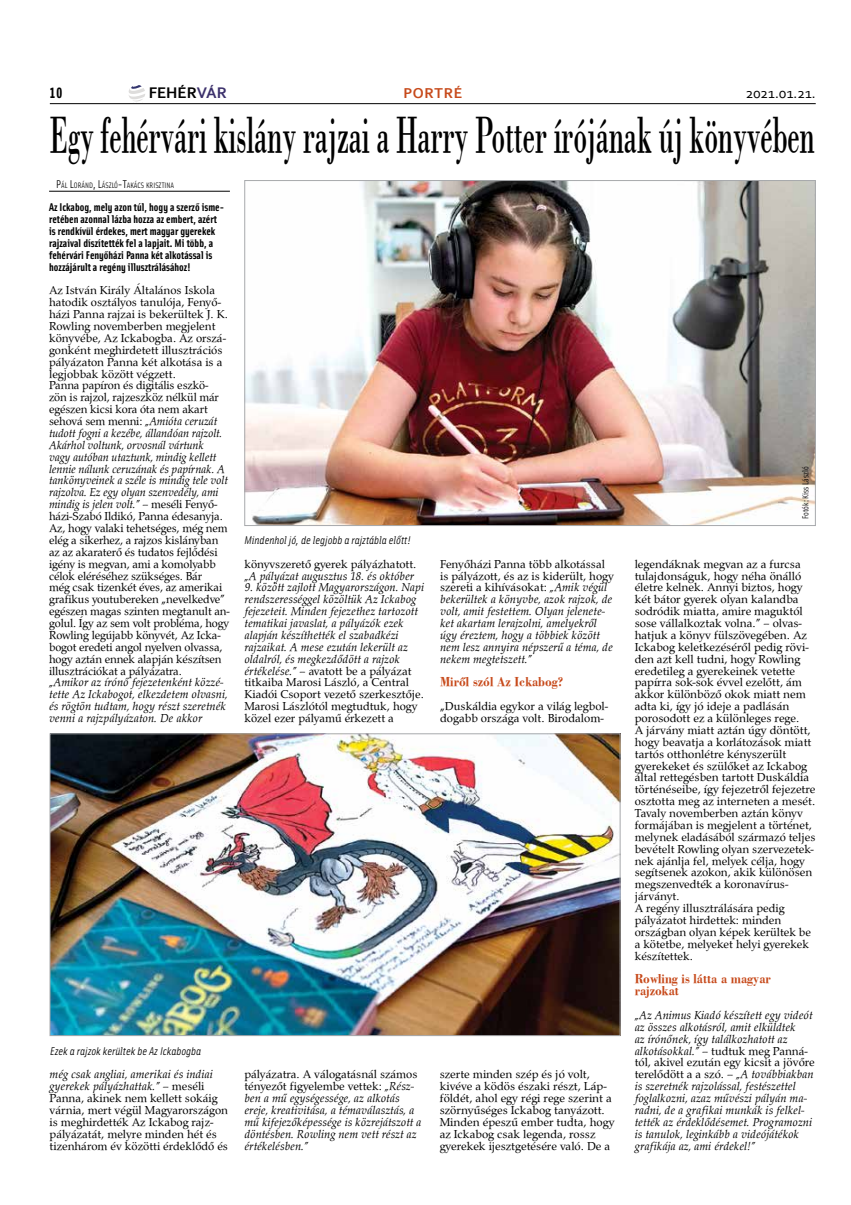
<style>
.page{position:relative;width:851px;height:1205px;background:#fff}
.page>*{position:absolute;margin:0;border:0;box-sizing:border-box;transform-origin:0 0}
.t1{font:52.5px "Bodoni PFL";letter-spacing:-.01em;color:#000;scale:.53 1}
.t2{font:700 16.12px "Corbel";color:#000}
.t3{font:15px "Corbel";color:#000}
.t4{font:700 15px "Corbel";letter-spacing:.04em;color:#c74a1b}
.t5{font:700 15px "Solex";color:#000}
.t6{font:700 13.75px/11.9px "Bodoni PFL";color:#c74a1b;scale:.9 1}
.t7{font:11.88px/11.9px "Palladius";color:#000}
.t8{font:italic 11.88px/11.9px "Palladius";color:#000}
.t9{font:700 11.25px/11.9px "Solex";color:#000}
.t10{font:italic 11.25px "Solex";color:#000}
.t11{font:8.75px "Solex";color:#000}
.t12{font:7.88px "Solex";color:#000}
.s1{color:#3c316c}
.s2{font-size:11.25px}
.s3{font-style:italic}
.s4{font-style:normal}
</style>
<div class="page">
<hr style="left:50px;top:103px;width:765px;height:1px;background:#000">
<svg style="left:128px;top:85px;width:17px;height:16px"></svg>
<hr style="left:49px;top:191px;width:181px;height:1px;background:#000">
<img style="left:246px;top:182px;width:567px;height:342px">
<img style="left:52px;top:735px;width:566px;height:299px">
<div style="left:50px;top:733px;width:570px;height:303px;border:1px solid #a7a9ac"></div>
<h2 class="t2" style="left:149px;top:82px;width:78px">FEHÉR<span class="s1">VÁR</span></h2>
<h1 class="t1" style="left:50px;top:98px;width:1444px">Egy fehérvári kislány rajzai a Harry Potter írójának új könyvében</h1>
<p class="t5" style="left:50px;top:83px;width:14px">10</p>
<p class="t4" style="left:403px;top:83px;width:60px">PORTRÉ</p>
<p class="t3" style="left:745px;top:84px;width:71px">2021.01.21.</p>
<p class="t12" style="left:56px;top:180px;width:119px"><span class="s2">P</span>ÁL <span class="s2">L</span>ORÁND<span class="s2">, L</span>ÁSZLÓ<span class="s2">-T</span>AKÁCS KRISZTINA</p>
<p class="t9" style="left:49px;top:201px;width:176px">Az Ickabog, mely azon túl, hogy a szerző isme&shy;retében azonnal lázba hozza az embert, azért is rendkívül érdekes, mert magyar gyerekek rajzaival díszítették fel a lapjait. Mi több, a fehérvári Fenyőházi Panna két alkotással is hozzájárult a regény illusztrálásához!</p>
<p class="t7" style="left:49px;top:285px;width:182px">Az István Király Általános Iskola hatodik osztályos tanulója, Fenyő&shy;házi Panna rajzai is bekerültek J. K.<br>Rowling novemberben megjelent könyvébe, Az Ickabogba. Az orszá&shy;gonként meghirdetett illusztrációs pályázaton Panna két alkotása is a legjobbak között végzett.<br>Panna papíron és digitális eszkö-<br>zön is rajzol, rajzeszköz nélkül már egészen kicsi kora óta nem akart sehová sem menni: <span class="s3">„Amióta ceruzát tudott fogni a kezébe, állandóan rajzolt.<br>Akárhol voltunk, orvosnál vártunk<br>vagy autóban utaztunk, mindig kellett lennie nálunk ceruzának és papírnak. A tankönyveinek a széle is mindig tele volt rajzolva. Ez egy olyan szenvedély, ami mindig is jelen volt.”</span> – meséli Fenyő&shy;házi-Szabó Ildikó, Panna édesanyja.<br>Az, hogy valaki tehetséges, még nem elég a sikerhez, a rajzos kislányban az az akaraterő és tudatos fejlődési igény is megvan, ami a komolyabb célok eléréséhez szükséges. Bár<br>még csak tizenkét éves, az amerikai grafikus youtubereken „nevelkedve” egészen magas szinten megtanult an&shy;golul. Így az sem volt probléma, hogy Rowling legújabb könyvét, Az Icka&shy;bogot eredeti angol nyelven olvassa, hogy aztán ennek alapján készítsen illusztrációkat a pályázatra.</p>
<p class="t8" style="left:49px;top:676px;width:180px">„Amikor az írónő fejezetenként közzé&shy;tette Az Ickabogot, elkezdetem olvasni, és rögtön tudtam, hogy részt szeretnék venni a rajzpályázaton. De akkor</p>
<p class="t10" style="left:244px;top:533px;width:168px">Mindenhol jó, de legjobb a rajztábla előtt!</p>
<p class="t7" style="left:244px;top:558px;width:173px">könyvszerető gyerek pályázhatott.</p>
<p class="t8" style="left:244px;top:570px;width:171px">„A pályázat augusztus 18. és október</p>
<p class="t8" style="left:244px;top:581px;width:181px">9. között zajlott Magyarországon. Napi rendszerességgel közöltük Az Ickabog fejezeteit. Minden fejezethez tartozott tematikai javaslat, a pályázók ezek alapján készíthették el szabadkézi rajzaikat. A mese ezután lekerült az oldalról, és megkezdődött a rajzok értékelése.” <span class="s4">– avatott be a pályázat titkaiba Marosi László, a Central Kiadói Csoport vezető szerkesztője.<br>Marosi Lászlótól megtudtuk, hogy közel ezer pályamű érkezett a</span></p>
<p class="t8" style="left:440px;top:558px;width:175px"><span class="s4">Fenyőházi Panna több alkotással is pályázott, és az is kiderült, hogy szereti a kihívásokat:</span> „Amik végül bekerültek a könyvbe, azok rajzok, de volt, amit festettem. Olyan jelenete&shy;ket akartam lerajzolni, amelyekről úgy éreztem, hogy a többiek között nem lesz annyira népszerű a téma, de nekem megtetszett.”</p>
<p class="t6" style="left:440px;top:675px;width:138px">Miről szól Az Ickabog?</p>
<p class="t7" style="left:440px;top:700px;width:170px">„Duskáldia egykor a világ legbol&shy;dogabb országa volt. Birodalom-</p>
<p class="t10" style="left:50px;top:1043px;width:153px">Ezek a rajzok kerültek be Az Ickabogba</p>
<p class="t7" style="left:50px;top:1068px;width:180px"><span class="s3">még csak angliai, amerikai és indiai gyerekek pályázhattak.”</span> – meséli Panna, akinek nem kellett sokáig várnia, mert végül Magyarországon is meghirdették Az Ickabog rajz&shy;pályázatát, melyre minden hét és tizenhárom év közötti érdeklődő és</p>
<p class="t8" style="left:244px;top:1068px;width:178px"><span class="s4">pályázatra. A válogatásnál számos tényezőt figyelembe vettek:</span> „Rész&shy;ben a mű egységessége, az alkotás ereje, kreativitása, a témaválasztás, a mű kifejezőképessége is közrejátszott a döntésben. Rowling nem vett részt az értékelésben.”</p>
<p class="t7" style="left:439px;top:1068px;width:176px">szerte minden szép és jó volt, kivéve a ködös északi részt, Láp&shy;földét, ahol egy régi rege szerint a szörnyűséges Ickabog tanyázott.<br>Minden épeszű ember tudta, hogy az Ickabog csak legenda, rossz gyerekek ijesztgetésére való. De a</p>
<p class="t11" style="left:799px;top:519px;width:54px;rotate:-90deg">Fotók: Kiss László</p>
<p class="t7" style="left:634px;top:558px;width:182px">legendáknak megvan az a furcsa tulajdonságuk, hogy néha önálló életre kelnek. Annyi biztos, hogy két bátor gyerek olyan kalandba sodródik miatta, amire maguktól sose vállalkoztak volna.” – olvas&shy;hatjuk a könyv fülszövegében. Az<br>Ickabog keletkezéséről pedig rövi&shy;den azt kell tudni, hogy Rowling eredetileg a gyerekeinek vetette papírra sok-sok évvel ezelőtt, ám akkor különböző okok miatt nem adta ki, így jó ideje a padlásán porosodott ez a különleges rege.<br>A járvány miatt aztán úgy döntött, hogy beavatja a korlátozások miatt tartós otthonlétre kényszerült gyerekeket és szülőket az Ickabog által rettegésben tartott Duskáldia történéseibe, így fejezetről fejezetre osztotta meg az interneten a mesét.<br>Tavaly novemberben aztán könyv formájában is megjelent a történet, melynek eladásából származó teljes bevételt Rowling olyan szervezetek&shy;nek ajánlja fel, melyek célja, hogy segítsenek azokon, akik különösen megszenvedték a koronavírus&shy;járványt.<br>A regény illusztrálására pedig pályázatot hirdettek: minden országban olyan képek kerültek be a kötetbe, melyeket helyi gyerekek készítettek.</p>
<p class="t6" style="left:634px;top:972px;width:153px">Rowling is látta a magyar rajzokat</p>
<p class="t8" style="left:634px;top:1009px;width:181px">„Az Animus Kiadó készített egy videót az összes alkotásról, amit elküldtek<br>az írónőnek, így találkozhatott az alkotásokkal.” <span class="s4">– tudtuk meg Panná&shy;tól, akivel ezután egy kicsit a jövőre terelődött a a szó. –</span> „A továbbiakban is szeretnék rajzolással, festészettel foglalkozni, azaz művészi pályán ma&shy;radni, de a grafikai munkák is felkel&shy;tették az érdeklődésemet. Programozni is tanulok, leginkább a videójátékok grafikája az, ami érdekel!”</p>
</div>
